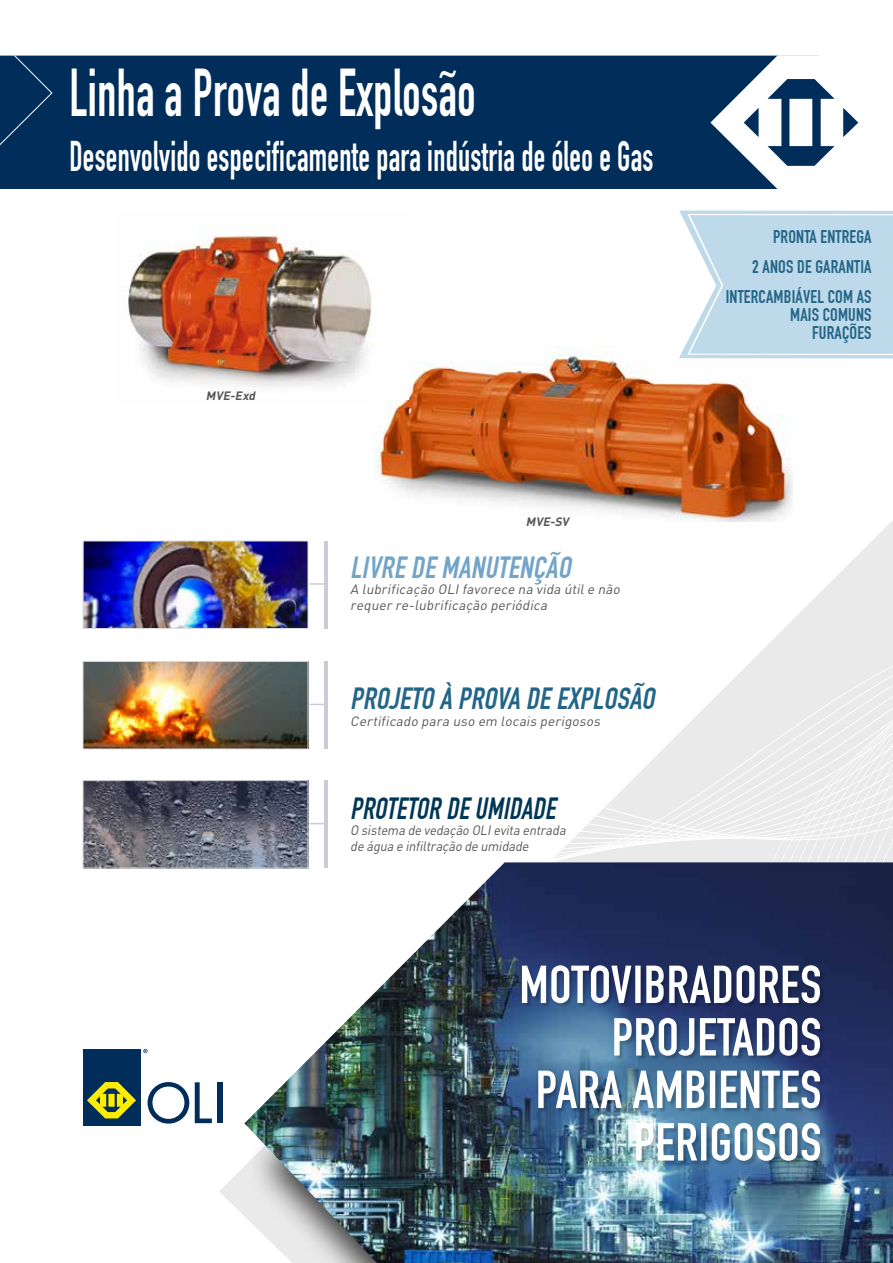
<style>
.page{position:relative;width:893px;height:1263px;background:#fff}
.page>*{position:absolute;margin:0;border:0;box-sizing:border-box;transform-origin:0 0}
.t1{font:66px "DIN Engschrift";letter-spacing:.01em;color:#fff;scale:.74 1}
.t2{font:52.5px/52.5px "DIN Engschrift";letter-spacing:.01em;color:#fff;text-align:right}
.t3{font:42px "DIN Engschrift";letter-spacing:.01em;color:#fff;scale:.74 1}
.t4{font:italic 30px "DIN Engschrift";color:#226588}
.t5{font:italic 30px "DIN Engschrift";color:#003656;scale:.94 1}
.t6{font:italic 30px "DIN Engschrift";color:#73a4c8}
.t7{font:18px/30px "DIN Engschrift";letter-spacing:.01em;color:#226588;text-align:right}
.t8{font:italic 13.5px/16.2px "DIN Pro";color:#575756}
.t9{font:italic 13.5px/16.2px "DIN Pro";color:#575756;scale:.94 1}
.t10{font:italic 700 12px "DIN Pro";color:#575756}
</style>
<div class="page">
<svg style="left:834px;top:570px;width:59px;height:9px"></svg>
<svg style="left:825px;top:579px;width:68px;height:9px"></svg>
<svg style="left:817px;top:588px;width:76px;height:8px"></svg>
<svg style="left:810px;top:596px;width:83px;height:7px"></svg>
<svg style="left:553px;top:622px;width:340px;height:240px;fill:#eaeaea"></svg>
<img style="left:244px;top:862px;width:649px;height:401px">
<img style="left:373px;top:348px;width:420px;height:174px">
<img style="left:128px;top:226px;width:280px;height:180px">
<div style="left:52px;top:56px;width:658px;height:133px;background:#002d59"></div>
<div style="left:0;top:56px;width:52px;height:133px;background:#002d59"></div>
<svg style="left:710px;top:55px;width:149px;height:134px"></svg>
<div style="left:523px;top:967px;width:302px;height:198px;background:#000;opacity:.2"></div>
<svg style="left:679px;top:210px;width:214px;height:148px;background:#c5ddeb"></svg>
<svg style="left:310px;top:583px;width:14px;height:2px"></svg>
<svg style="left:310px;top:704px;width:14px;height:1px"></svg>
<svg style="left:310px;top:823px;width:14px;height:1px"></svg>
<hr style="left:324px;top:541px;width:3px;height:88px;background:#cbcbd7">
<hr style="left:324px;top:661px;width:3px;height:88px;background:#cbcbd7">
<hr style="left:324px;top:780px;width:3px;height:88px;background:#cbcbd7">
<img style="left:85px;top:543px;width:221px;height:84px">
<div style="left:83px;top:541px;width:225px;height:88px;border:1px solid #dadada"></div>
<img style="left:85px;top:663px;width:221px;height:84px">
<div style="left:83px;top:661px;width:225px;height:88px;border:1px solid #dadada"></div>
<img style="left:85px;top:782px;width:221px;height:84px">
<div style="left:83px;top:780px;width:225px;height:88px;border:1px solid #dadada"></div>
<div style="left:83px;top:1049px;width:57px;height:76px;background:#002d59"></div>
<svg style="left:87px;top:1082px;width:49px;height:36px"></svg>
<svg style="left:148px;top:1082px;width:41px;height:41px"></svg>
<svg style="left:195px;top:1082px;width:17px;height:41px"></svg>
<div style="left:217px;top:1082px;width:5px;height:41px;background:#002d59"></div>
<svg style="left:143px;top:1049px;width:5px;height:4px"></svg>
<h1 class="t1" style="left:69px;top:54px;width:550px">Linha a Prova de Explosão</h1>
<h3 class="t3" style="left:69px;top:132px;width:791px">Desenvolvido especificamente para indústria de óleo e Gas</h3>
<p class="t10" style="left:206px;top:388px;width:54px">MVE-Exd</p>
<p class="t10" style="left:526px;top:514px;width:47px">MVE-SV</p>
<h3 class="t6" style="left:350px;top:550px;width:228px">LIVRE DE MANUTENÇÃO</h3>
<p class="t8" style="left:350px;top:580px;width:274px">A lubrificação OLIfavorece na vida útile não requer re-lubrificação periódica</p>
<h3 class="t4" style="left:350px;top:681px;width:312px">PROJETO À PROVA DE EXPLOSÃO</h3>
<p class="t8" style="left:350px;top:712px;width:254px">Certificado para uso em locais perigosos</p>
<h3 class="t5" style="left:350px;top:791px;width:226px">PROTETOR DEUMIDADE</h3>
<p class="t9" style="left:350px;top:822px;width:234px">O sistema de vedação OLIevita entrada de água e infiltração de umidade</p>
<h3 class="t7" style="left:726px;top:222px;width:147px">PRONTA ENTREGA<br>2 ANOS DE GARANTIA<br>INTERCAMBIÁVEL COM AS</h3>
<h3 class="t7" style="left:790px;top:306px;width:83px;line-height:18px">MAIS COMUNS<br>FURAÇÕES</h3>
<h2 class="t2" style="left:519px;top:959px;width:303px">MOTOVIBRADORES<br>PROJETADOS<br>PARA AMBIENTES<br>PERIGOSOS</h2>
</div>
